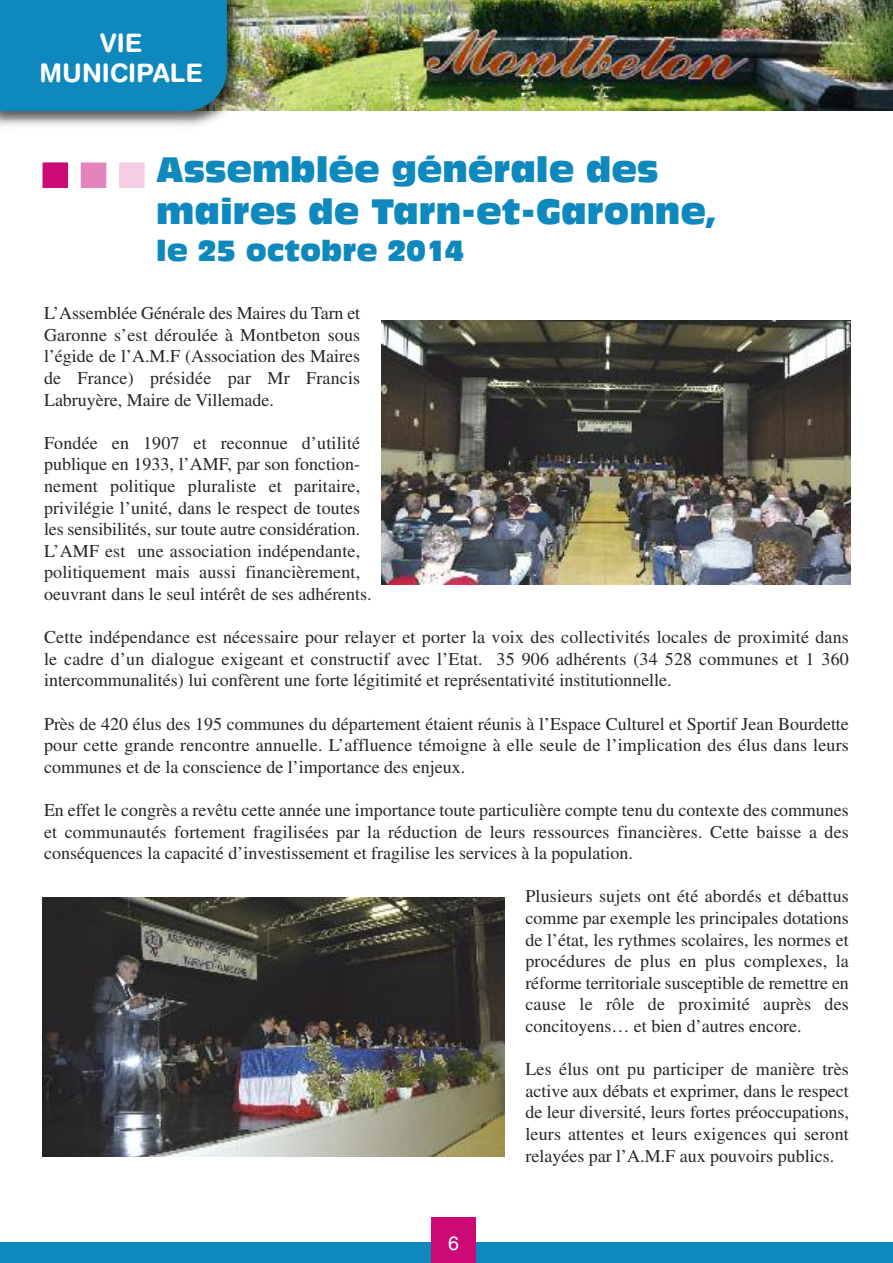
<style>
.page{position:relative;width:893px;height:1263px;background:#fff}
.page>*{position:absolute;margin:0;border:0;box-sizing:border-box;transform-origin:0 0}
.t1{font:34.5px/41.4px "Antique Olive Compact";color:#0e88bd;scale:.96 1}
.t2{font:28.5px "Antique Olive Compact";color:#0e88bd;scale:.96 1}
.t3{font:700 25.5px/30.6px "Helvetica Rounded";color:#fff;text-align:center}
.t4{font:19.5px "Helvetica";color:#fff}
.t5{font:18px/21.6px "Times";color:#272627;text-align:justify}
</style>
<div class="page">
<img style="left:247px;top:0;width:646px;height:111px">
<div style="left:0;top:1242px;width:893px;height:21px;background:#0e88bd"></div>
<img style="left:0;top:111px;width:225px;height:15px">
<img style="left:227px;top:0;width:20px;height:111px">
<div style="left:0;top:0;width:227px;height:111px;background:#0e88bd"></div>
<div style="left:431px;top:1217px;width:45px;height:46px;background:#cb0a78"></div>
<div style="left:43px;top:162px;width:25px;height:26px;background:#cb0a78"></div>
<div style="left:81px;top:162px;width:25px;height:26px;background:#e584bc"></div>
<div style="left:119px;top:162px;width:26px;height:26px;background:#f5cee4"></div>
<img style="left:381px;top:321px;width:469px;height:263px">
<img style="left:43px;top:897px;width:461px;height:260px">
<h3 class="t3" style="left:40px;top:30px;width:165px">VIE<br>MUNICIPALE</h3>
<h1 class="t1" style="left:156px;top:151px;width:586px">Assemblée générale des maires de Tarn-et-Garonne,</h1>
<h2 class="t2" style="left:156px;top:239px;width:322px">le 25 octobre 2014</h2>
<p class="t5" style="left:44px;top:304px;width:318px">L’Assemblée Générale des Maires du Tarn et Garonne s’est déroulée à Montbeton sous l’égide de l’A.M.F (Association des Maires de France) présidée par Mr Francis Labruyère, Maire de Villemade.</p>
<p class="t5" style="left:44px;top:434px;width:329px;text-align:left">Fondée en 1907 et reconnue d’utilité publique en 1933, l’AMF, par son fonction&shy;nement politique pluraliste et paritaire, privilégie l’unité, dans le respect de toutes les sensibilités, sur toute autre considération.<br>L’AMF est une association indépendante, politiquement mais aussi financièrement, oeuvrant dans le seul intérêt de ses adhérents.</p>
<p class="t5" style="left:44px;top:628px;width:806px">Cette indépendance est nécessaire pour relayer et porter la voix des collectivités locales de proximité dans le cadre d’un dialogue exigeant et constructif avec l’Etat. 35 906 adhérents (34 528 communes et 1 360 intercommunalités) lui confèrent une forte légitimité et représentativité institutionnelle.</p>
<p class="t5" style="left:44px;top:714px;width:806px">Près de 420 élus des 195 communes du département étaient réunis à l’Espace Culturel et Sportif Jean Bourdette pour cette grande rencontre annuelle. L’affluence témoigne à elle seule de l’implication des élus dans leurs communes et de la conscience de l’importance des enjeux.</p>
<p class="t5" style="left:44px;top:801px;width:806px">En effet le congrès a revêtu cette année une importance toute particulière compte tenu du contexte des communes et communautés fortement fragilisées par la réduction de leurs ressources financières. Cette baisse a des conséquences la capacité d’investissement et fragilise les services à la population.</p>
<p class="t5" style="left:525px;top:887px;width:325px">Plusieurs sujets ont été abordés et débattus comme par exemple les principales dotations de l’état, les rythmes scolaires, les normes et procédures de plus en plus complexes, la réforme territoriale susceptible de remettre en cause le rôle de proximité auprès des concitoyens… et bien d’autres encore.</p>
<p class="t5" style="left:525px;top:1060px;width:325px">Les élus ont pu participer de manière très active aux débats et exprimer, dans le respect de leur diversité, leurs fortes préoccupations, leurs attentes et leurs exigences qui seront relayées par l’A.M.F aux pouvoirs publics.</p>
<p class="t4" style="left:448px;top:1236px;width:12px">6</p>
</div>
